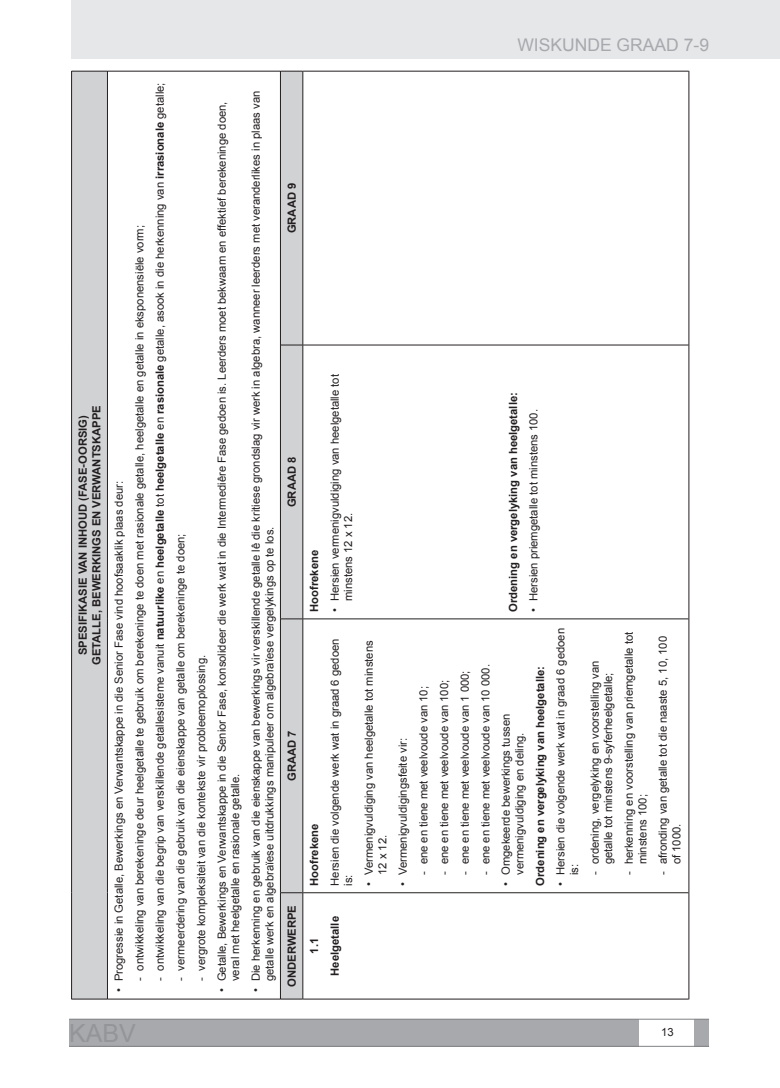
<style>
.page{position:relative;width:780px;height:1088px;background:#fff}
.page>*{position:absolute;margin:0;border:0;box-sizing:border-box;transform-origin:0 0}
.t1{font:25px "Arial";color:#939598}
.t2{font:17.5px "Arial";color:#a8a9ad}
.t3{font:11.25px/13.5px "Arial";color:#231f20}
.t4{font:700 11.25px/13.5px "Arial";color:#231f20;text-align:center}
.s1{font-weight:700}
</style>
<div class="page">
<div style="left:71px;top:0;width:709px;height:58px;background:#e6e7e9"></div>
<div style="left:69px;top:1019px;width:569px;height:27px;background:#a8a9ad"></div>
<div style="left:694px;top:1019px;width:15px;height:27px;background:#a8a9ad"></div>
<hr style="left:69px;top:1046px;width:640px;height:1px;background:#808285">
<hr style="left:69px;top:1019px;width:640px;height:1px;background:#808285">
<div style="left:72px;top:72px;width:230px;height:927px;background:#d1d2d4"></div>
<div style="left:107px;top:71px;width:173px;height:928px;background:#fff"></div>
<hr style="left:72px;top:999px;width:35px;height:1px;background:#231f20">
<hr style="left:71px;top:893px;width:1px;height:106px;background:#231f20">
<hr style="left:71px;top:619px;width:1px;height:274px;background:#231f20">
<hr style="left:71px;top:345px;width:1px;height:274px;background:#231f20">
<hr style="left:71px;top:71px;width:1px;height:274px;background:#231f20">
<hr style="left:72px;top:71px;width:35px;height:1px;background:#231f20">
<hr style="left:108px;top:999px;width:172px;height:1px;background:#231f20">
<hr style="left:107px;top:893px;width:1px;height:106px;background:#231f20">
<hr style="left:107px;top:619px;width:1px;height:274px;background:#231f20">
<hr style="left:107px;top:345px;width:1px;height:274px;background:#231f20">
<hr style="left:107px;top:71px;width:1px;height:274px;background:#231f20">
<hr style="left:108px;top:71px;width:172px;height:1px;background:#231f20">
<svg style="left:281px;top:999px;width:21px;height:1px"></svg>
<hr style="left:280px;top:893px;width:1px;height:106px;background:#231f20">
<svg style="left:281px;top:892px;width:21px;height:1px"></svg>
<hr style="left:280px;top:619px;width:1px;height:274px;background:#231f20">
<hr style="left:280px;top:345px;width:1px;height:274px;background:#231f20">
<hr style="left:280px;top:71px;width:1px;height:274px;background:#231f20">
<svg style="left:281px;top:618px;width:21px;height:1px"></svg>
<svg style="left:281px;top:345px;width:21px;height:1px"></svg>
<svg style="left:281px;top:71px;width:21px;height:1px"></svg>
<hr style="left:303px;top:999px;width:385px;height:1px;background:#231f20">
<hr style="left:302px;top:893px;width:1px;height:106px;background:#231f20">
<hr style="left:688px;top:893px;width:1px;height:106px;background:#231f20">
<hr style="left:303px;top:892px;width:385px;height:1px;background:#231f20">
<hr style="left:302px;top:619px;width:1px;height:274px;background:#231f20">
<hr style="left:302px;top:345px;width:1px;height:274px;background:#231f20">
<hr style="left:302px;top:71px;width:1px;height:274px;background:#231f20">
<hr style="left:303px;top:618px;width:385px;height:1px;background:#231f20">
<hr style="left:303px;top:345px;width:385px;height:1px;background:#231f20">
<hr style="left:303px;top:71px;width:385px;height:1px;background:#231f20">
<hr style="left:688px;top:619px;width:1px;height:274px;background:#231f20">
<hr style="left:688px;top:345px;width:1px;height:274px;background:#231f20">
<hr style="left:688px;top:71px;width:1px;height:274px;background:#231f20">
<p class="t4" style="left:76px;top:665px;width:261px;rotate:-90deg">SPESIFIKASIE VAN INHOUD (FASE-OORSIG)<br>Getalle, Bewerkings en Verwantskappe</p>
<p class="t3" style="left:112px;top:992px;width:512px;rotate:-90deg">• Progressie in Getalle, Bewerkings en Verwantskappe in die Senior Fase vind hoofsaaklik plaas deur:</p>
<p class="t3" style="left:133px;top:981px;width:757px;rotate:-90deg">- ontwikkeling van berekeninge deur heelgetalle te gebruik om berekeninge te doen met rasionale getalle, heelgetalle en getalle in eksponensiële vorm;</p>
<p class="t3" style="left:153px;top:981px;width:900px;rotate:-90deg">- ontwikkeling van die begrip van verskillende getallesisteme vanuit <span class="s1">natuurlike</span> en <span class="s1">heelgetalle</span> tot <span class="s1">heelgetalle</span> en <span class="s1">rasionale</span> getalle, asook in die herkenning van <span class="s1">irrasionale</span> getalle;</p>
<p class="t3" style="left:174px;top:981px;width:449px;rotate:-90deg">- vermeerdering van die gebruik van die eienskappe van getalle om berekeninge te doen;</p>
<p class="t3" style="left:194px;top:981px;width:328px;rotate:-90deg">- vergrote kompleksiteit van die kontekste vir probleemoplossing.</p>
<p class="t3" style="left:215px;top:981px;width:881px;text-indent:-11px;rotate:-90deg">• Getalle, Bewerkings en Verwantskappe in die Senior Fase, konsolideer die werk wat in die Intermediêre Fase gedoen is. Leerders moet bekwaam en effektief berekeninge doen, veral met heelgetalle en rasionale getalle.</p>
<p class="t3" style="left:249px;top:981px;width:892px;text-indent:-11px;rotate:-90deg">• Die herkenning en gebruik van die eienskappe van bewerkings vir verskillende getalle lê die kritiese grondslag vir werk in algebra, wanneer leerders met veranderlikes in plaas van getalle werk en algebraïese uitdrukkings manipuleer om algebraïese vergelykings op te los.</p>
<p class="t4" style="left:285px;top:233px;width:52px;rotate:-90deg">GRAAD 9</p>
<p class="t4" style="left:285px;top:507px;width:52px;rotate:-90deg">GRAAD 8</p>
<p class="t4" style="left:285px;top:781px;width:52px;rotate:-90deg">GRAAD 7</p>
<p class="t4" style="left:285px;top:987px;width:83px;rotate:-90deg">ONDERWERPE</p>
<h2 class="t2" style="left:517px;top:34px;width:193px">WISKUNDE GRAAD 7-9</h2>
<p class="t4" style="left:308px;top:612px;width:63px;rotate:-90deg">Hoofrekene</p>
<p class="t4" style="left:308px;top:886px;width:63px;rotate:-90deg">Hoofrekene</p>
<p class="t3" style="left:328px;top:601px;width:228px;text-indent:-11px;rotate:-90deg">• Hersien vermenigvuldiging van heelgetalle tot minstens 12 x 12.</p>
<p class="t3" style="left:328px;top:886px;width:248px;rotate:-90deg">Hersien die volgende werk wat in graad 6 gedoen is:</p>
<p class="t3" style="left:362px;top:875px;width:236px;text-indent:-11px;rotate:-90deg">• Vermenigvuldiging van heelgetalle tot minstens<br>12 x 12.</p>
<p class="t3" style="left:396px;top:886px;width:149px;rotate:-90deg">• Vermenigvuldigingsfeite vir:</p>
<p class="t3" style="left:417px;top:875px;width:190px;rotate:-90deg">- ene en tiene met veelvoude van 10;</p>
<p class="t3" style="left:437px;top:875px;width:197px;rotate:-90deg">- ene en tiene met veelvoude van 100;</p>
<p class="t3" style="left:458px;top:875px;width:206px;rotate:-90deg">- ene en tiene met veelvoude van 1 000;</p>
<p class="t3" style="left:478px;top:875px;width:212px;rotate:-90deg">- ene en tiene met veelvoude van 10 000.</p>
<p class="t4" style="left:506px;top:612px;width:221px;rotate:-90deg">Ordening en vergelyking van heelgetalle:</p>
<p class="t3" style="left:527px;top:612px;width:204px;rotate:-90deg">• Hersien priemgetalle tot minstens 100.</p>
<p class="t3" style="left:499px;top:875px;width:163px;text-indent:-11px;rotate:-90deg">• Omgekeerde bewerkings tussen vermenigvuldiging en deling.</p>
<p class="t4" style="left:533px;top:886px;width:221px;rotate:-90deg">Ordening en vergelyking van heelgetalle:</p>
<p class="t3" style="left:554px;top:875px;width:248px;text-indent:-11px;rotate:-90deg">• Hersien die volgende werk wat in graad 6 gedoen is:</p>
<p class="t3" style="left:588px;top:875px;width:216px;text-align:center;rotate:-90deg">- ordening, vergelyking en voorstelling van getalle tot minstens 9-syferheelgetalle;</p>
<p class="t3" style="left:622px;top:864px;width:234px;text-indent:-11px;rotate:-90deg">- herkenning en voorstelling van priemgetalle tot minstens 100;</p>
<p class="t3" style="left:656px;top:864px;width:230px;text-indent:-11px;rotate:-90deg">- afronding van getalle tot die naaste 5, 10, 100 of 1000.</p>
<p class="t4" style="left:304px;top:975px;width:61px;line-height:20.6px;rotate:-90deg">1.1<br>Heelgetalle</p>
<h1 class="t1" style="left:69px;top:1016px;width:68px">KABV</h1>
<p class="t3" style="left:661px;top:1025px;width:14px">13</p>
</div>
